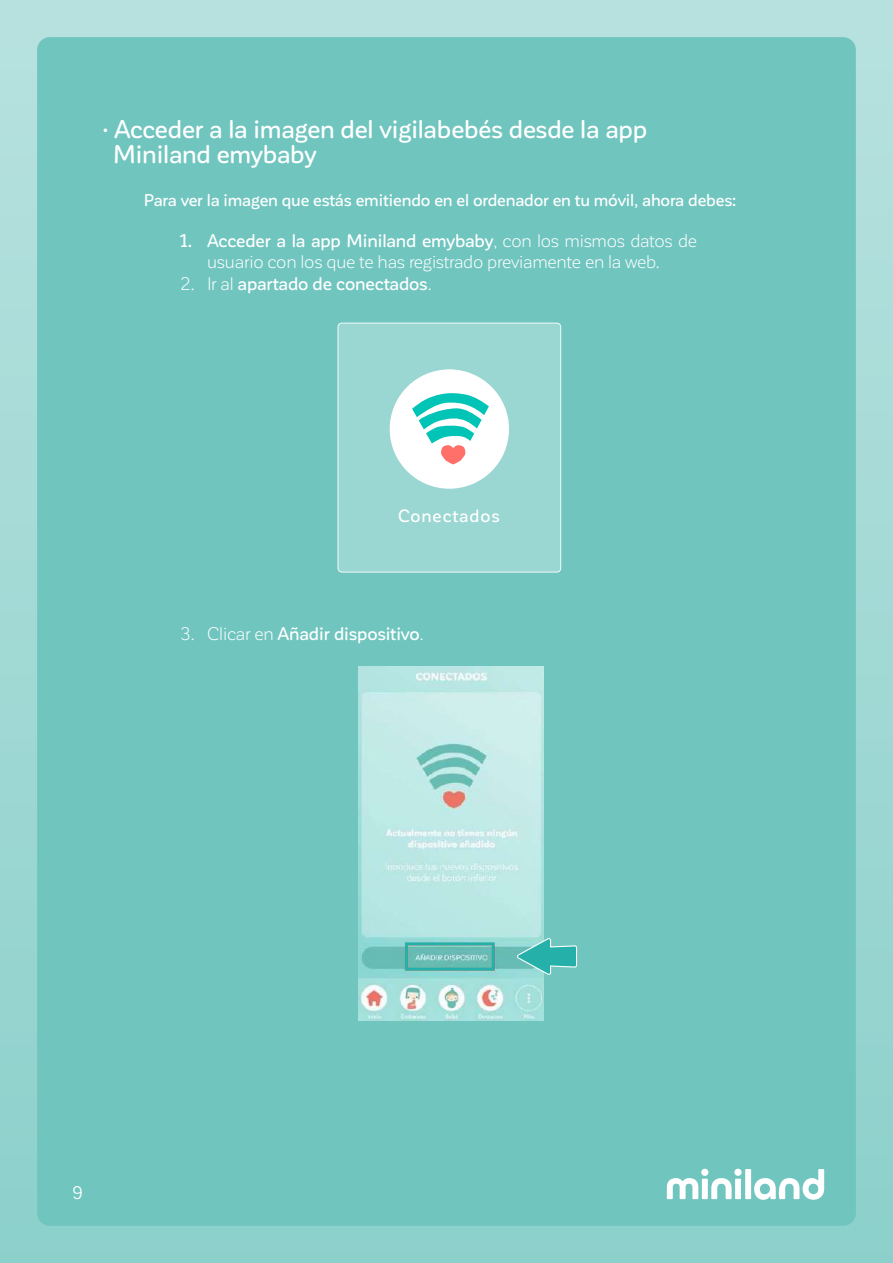
<style>
.page{position:relative;width:893px;height:1263px;background:#fff}
.page>*{position:absolute;margin:0;border:0;box-sizing:border-box;transform-origin:0 0}
.t1{font:500 25.2px/24.9px "Corporative Sans Rd";letter-spacing:-.01em;color:#fff}
.t2{font:18px/21.6px "Corporative Sans Rd";letter-spacing:-.015em;color:#fff;text-align:center}
.t3{font:500 18px "Corporative Sans Rd";letter-spacing:-.01em;color:#fff}
.t4{font:18px "Corporative Sans Rd";color:#fff}
.t5{font:500 17.55px "Corporative Sans Rd";letter-spacing:.05em;color:#fff}
.t6{font:500 16.8px "Corporative Sans Rd";letter-spacing:-.01em;color:#fff}
.s1{font-weight:500}
.s2{font-weight:400}
</style>
<div class="page">
<div style="left:0;top:0;width:893px;height:1263px;background:linear-gradient(to bottom,#b7e2df,#8cd0cb)"></div>
<div style="left:37px;top:37px;width:819px;height:1189px;background:#70c5bf;border-radius:13px"></div>
<div style="left:338px;top:323px;width:223px;height:249px;background:#9ad6d2"></div>
<div style="left:390px;top:369px;width:119px;height:120px;background:#fff;border-radius:50%"></div>
<svg style="left:412px;top:393px;width:77px;height:71px"></svg>
<img style="left:359px;top:666px;width:184px;height:354px">
<div style="left:405px;top:942px;width:90px;height:28px;border:3px solid #25b1a9"></div>
<svg style="left:517px;top:938px;width:60px;height:37px"></svg>
<svg style="left:667px;top:1169px;width:75px;height:30px"></svg>
<div style="left:745px;top:1169px;width:6px;height:30px;background:#fff"></div>
<svg style="left:754px;top:1169px;width:70px;height:31px"></svg>
<h1 class="t1" style="left:113px;top:117px;width:535px;text-indent:-11px">· Acceder a la imagen del vigilabebés desde la app<br>Miniland emybaby</h1>
<p class="t6" style="left:144px;top:191px;width:594px">Para ver la imagen que estás emitiendo en el ordenador en tu móvil, ahora debes:</p>
<p class="t2" style="left:180px;top:230px;width:518px"><span class="s1">1. Acceder a la app Miniland emybaby</span>, con los mismos datos de usuario con los que te has registrado previamente en la web.</p>
<p class="t3" style="left:180px;top:274px;width:253px"><span class="s2">2. Ir al</span> apartado de conectados<span class="s2">.</span></p>
<p class="t5" style="left:398px;top:506px;width:103px">Conectados</p>
<p class="t3" style="left:180px;top:624px;width:245px"><span class="s2">3. Clicar en</span> Añadir dispositivo<span class="s2">.</span></p>
<p class="t4" style="left:72px;top:1183px;width:12px">9</p>
</div>
